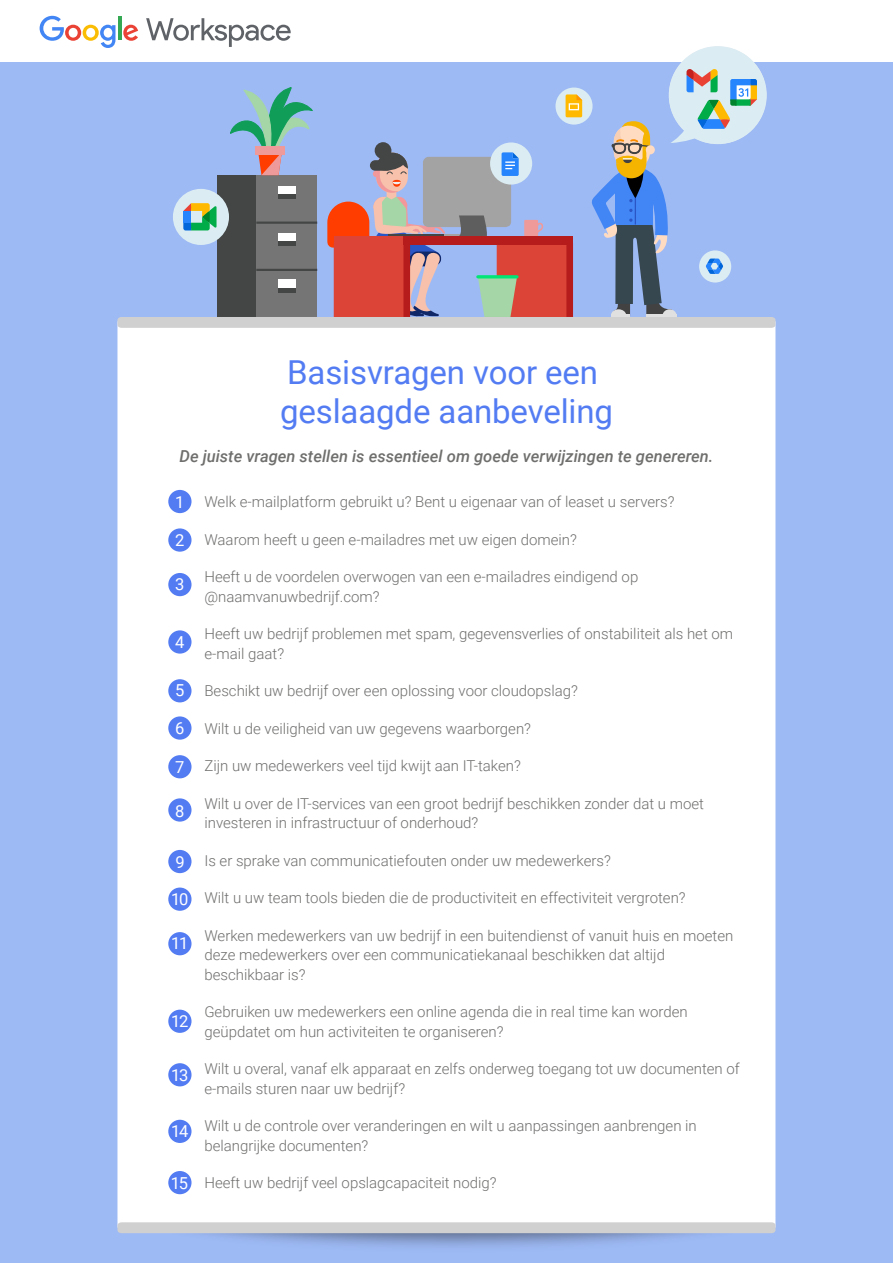
<style>
.page{position:relative;width:893px;height:1263px;background:#fff}
.page>*{position:absolute;margin:0;border:0;box-sizing:border-box;transform-origin:0 0}
.t1{font:33px/39px "Roboto";letter-spacing:-.005em;color:#537cf3}
.t2{font:italic 500 16.5px "Roboto";color:#6f6f6e}
.t3{font:16.5px "Roboto";letter-spacing:-.075em;color:#fff}
.t4{font:300 15px/19.5px "Roboto";color:#6f6f6e}
</style>
<div class="page">
<div style="left:0;top:2px;width:893px;height:1261px;background:#9ebaf5"></div>
<img style="left:181px;top:1233px;width:544px;height:14px">
<div style="left:117px;top:318px;width:658px;height:912px;background:#fff;border-radius:4px"></div>
<svg style="left:117px;top:1222px;width:658px;height:11px;background:#d1d1d1"></svg>
<div style="left:0;top:0;width:893px;height:62px;background:#fff"></div>
<div style="left:168px;top:490px;width:24px;height:23px;background:#537cf3;border-radius:50%"></div>
<div style="left:168px;top:528px;width:24px;height:24px;background:#537cf3;border-radius:50%"></div>
<div style="left:168px;top:573px;width:24px;height:23px;background:#537cf3;border-radius:50%"></div>
<div style="left:168px;top:630px;width:24px;height:24px;background:#537cf3;border-radius:50%"></div>
<div style="left:168px;top:679px;width:24px;height:23px;background:#537cf3;border-radius:50%"></div>
<div style="left:168px;top:716px;width:24px;height:24px;background:#537cf3;border-radius:50%"></div>
<div style="left:168px;top:755px;width:24px;height:23px;background:#537cf3;border-radius:50%"></div>
<div style="left:168px;top:798px;width:24px;height:24px;background:#537cf3;border-radius:50%"></div>
<div style="left:168px;top:850px;width:24px;height:23px;background:#537cf3;border-radius:50%"></div>
<div style="left:168px;top:887px;width:24px;height:24px;background:#537cf3;border-radius:50%"></div>
<div style="left:168px;top:932px;width:24px;height:23px;background:#537cf3;border-radius:50%"></div>
<div style="left:168px;top:1010px;width:24px;height:23px;background:#537cf3;border-radius:50%"></div>
<div style="left:168px;top:1063px;width:24px;height:23px;background:#537cf3;border-radius:50%"></div>
<div style="left:168px;top:1120px;width:24px;height:23px;background:#537cf3;border-radius:50%"></div>
<div style="left:168px;top:1171px;width:24px;height:23px;background:#537cf3;border-radius:50%"></div>
<div style="left:669px;top:46px;width:98px;height:98px;background:#dbedf3;border-radius:50%"></div>
<svg style="left:146px;top:18px;width:145px;height:29px"></svg>
<svg style="left:40px;top:16px;width:75px;height:32px"></svg>
<hr style="left:118px;top:17px;width:4px;height:23px;background:#34a853">
<svg style="left:123px;top:25px;width:15px;height:16px"></svg>
<svg style="left:117px;top:68px;width:658px;height:260px"></svg>
<h1 class="t1" style="left:280px;top:352px;width:335px">Basisvragen voor een geslaagde aanbeveling</h1>
<p class="t2" style="left:179px;top:445px;width:535px">De juiste vragen stellen is essentieel om goede verwijzingen te genereren.</p>
<p class="t3" style="left:175px;top:491px;width:11px">1</p>
<p class="t3" style="left:175px;top:529px;width:11px">2</p>
<p class="t3" style="left:175px;top:573px;width:11px">3</p>
<p class="t3" style="left:175px;top:630px;width:11px">4</p>
<p class="t3" style="left:175px;top:679px;width:11px">5</p>
<p class="t3" style="left:175px;top:716px;width:11px">6</p>
<p class="t3" style="left:175px;top:755px;width:11px">7</p>
<p class="t3" style="left:175px;top:799px;width:11px">8</p>
<p class="t3" style="left:176px;top:850px;width:11px">9</p>
<p class="t3" style="left:171px;top:888px;width:19px">10</p>
<p class="t3" style="left:171px;top:932px;width:19px">11</p>
<p class="t3" style="left:171px;top:1010px;width:19px">12</p>
<p class="t3" style="left:171px;top:1063px;width:19px">13</p>
<p class="t3" style="left:171px;top:1120px;width:19px">14</p>
<p class="t3" style="left:171px;top:1171px;width:19px">15</p>
<p class="t4" style="left:204px;top:491px;width:472px">Welk e-mailplatform gebruikt u? Bent u eigenaar van of leaset u servers?</p>
<p class="t4" style="left:204px;top:529px;width:374px">Waarom heeft u geen e-mailadres met uw eigen domein?</p>
<p class="t4" style="left:204px;top:566px;width:435px">Heeft u de voordelen overwogen van een e-mailadres eindigend op @naamvanuwbedrijf.com?</p>
<p class="t4" style="left:204px;top:623px;width:530px">Heeft uw bedrijf problemen met spam, gegevensverlies of onstabiliteit als het om e-mail gaat?</p>
<p class="t4" style="left:204px;top:680px;width:375px">Beschikt uw bedrijf over een oplossing voor cloudopslag?</p>
<p class="t4" style="left:204px;top:718px;width:328px">Wilt u de veiligheid van uw gegevens waarborgen?</p>
<p class="t4" style="left:204px;top:755px;width:318px">Zijn uw medewerkers veel tijd kwijt aan IT-taken?</p>
<p class="t4" style="left:204px;top:793px;width:501px">Wilt u over de IT-services van een groot bedrijf beschikken zonder dat u moet investeren in infrastructuur of onderhoud?</p>
<p class="t4" style="left:204px;top:850px;width:408px">Is er sprake van communicatiefouten onder uw medewerkers?</p>
<p class="t4" style="left:204px;top:887px;width:483px">Wilt u uw team tools bieden die de productiviteit en effectiviteit vergroten?</p>
<p class="t4" style="left:204px;top:925px;width:530px">Werken medewerkers van uw bedrijf in een buitendienst of vanuit huis en moeten deze medewerkers over een communicatiekanaal beschikken dat altijd beschikbaar is?</p>
<p class="t4" style="left:204px;top:1001px;width:485px">Gebruiken uw medewerkers een online agenda die in real time kan worden geüpdatet om hun activiteiten te organiseren?</p>
<p class="t4" style="left:204px;top:1058px;width:537px">Wilt u overal, vanaf elk apparaat en zelfs onderweg toegang tot uw documenten of e-mails sturen naar uw bedrijf?</p>
<p class="t4" style="left:204px;top:1115px;width:494px">Wilt u de controle over veranderingen en wilt u aanpassingen aanbrengen in belangrijke documenten?</p>
<p class="t4" style="left:204px;top:1172px;width:294px">Heeft uw bedrijf veel opslagcapaciteit nodig?</p>
</div>
